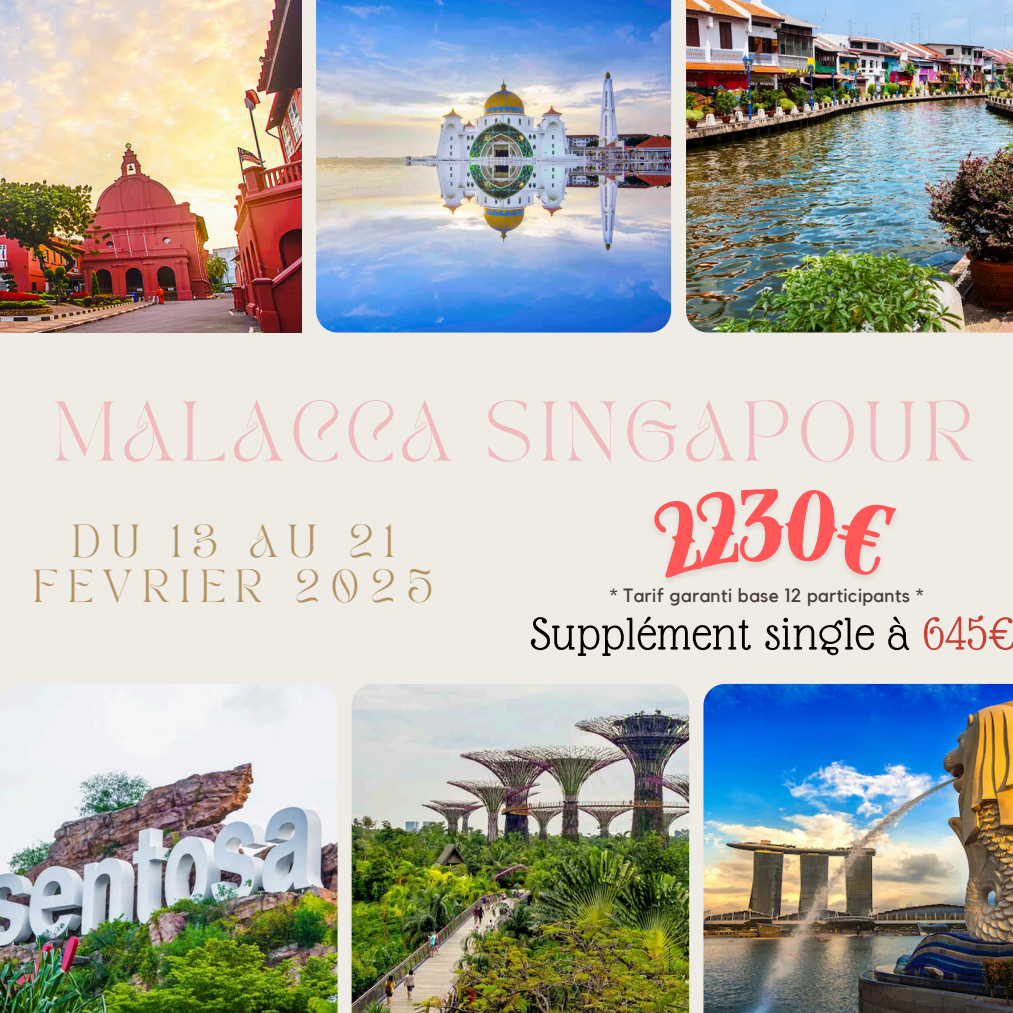
<style>
.page{position:relative;width:1013px;height:1013px;background:#fff}
.page>*{position:absolute;margin:0;border:0;box-sizing:border-box;transform-origin:0 0}
.t1{font:59.12px "TAN PEARL Regular";letter-spacing:.1em;color:#f0bcbd}
.t2{font:50px "Glass Antiqua";letter-spacing:.01em;color:#000}
.t3{font:32.38px/44.9px "TAN PEARL Regular";letter-spacing:.3em;color:#b49364;text-align:center}
.t4{font:19.12px "Kollektif";letter-spacing:.02em;color:#473a39}
.s1{color:#c74137}
</style>
<div class="page">
<div style="left:0;top:0;width:1012px;height:1012px;background:#efece5"></div>
<img style="left:316px;top:0;width:355px;height:332px">
<img style="left:686px;top:0;width:326px;height:332px">
<img style="left:0;top:684px;width:337px;height:328px">
<img style="left:351px;top:684px;width:338px;height:328px">
<img style="left:703px;top:684px;width:309px;height:328px">
<img style="left:0;top:0;width:302px;height:333px">
<svg style="left:654px;top:492px;width:241px;height:86px"></svg>
<h3 class="t1" style="left:53px;top:400px;width:924px">MALACCA SINGAPOUR</h3>
<p class="t3" style="left:33px;top:522px;width:402px">DU 13 AU 21<br>FEVRIER 2025</p>
<p class="t4" style="left:609px;top:586px;width:315px">* Tarif garanti base 12 participants *</p>
<h2 class="t2" style="left:530px;top:608px;width:486px">Supplément single à <span class="s1">645€</span></h2>
</div>
